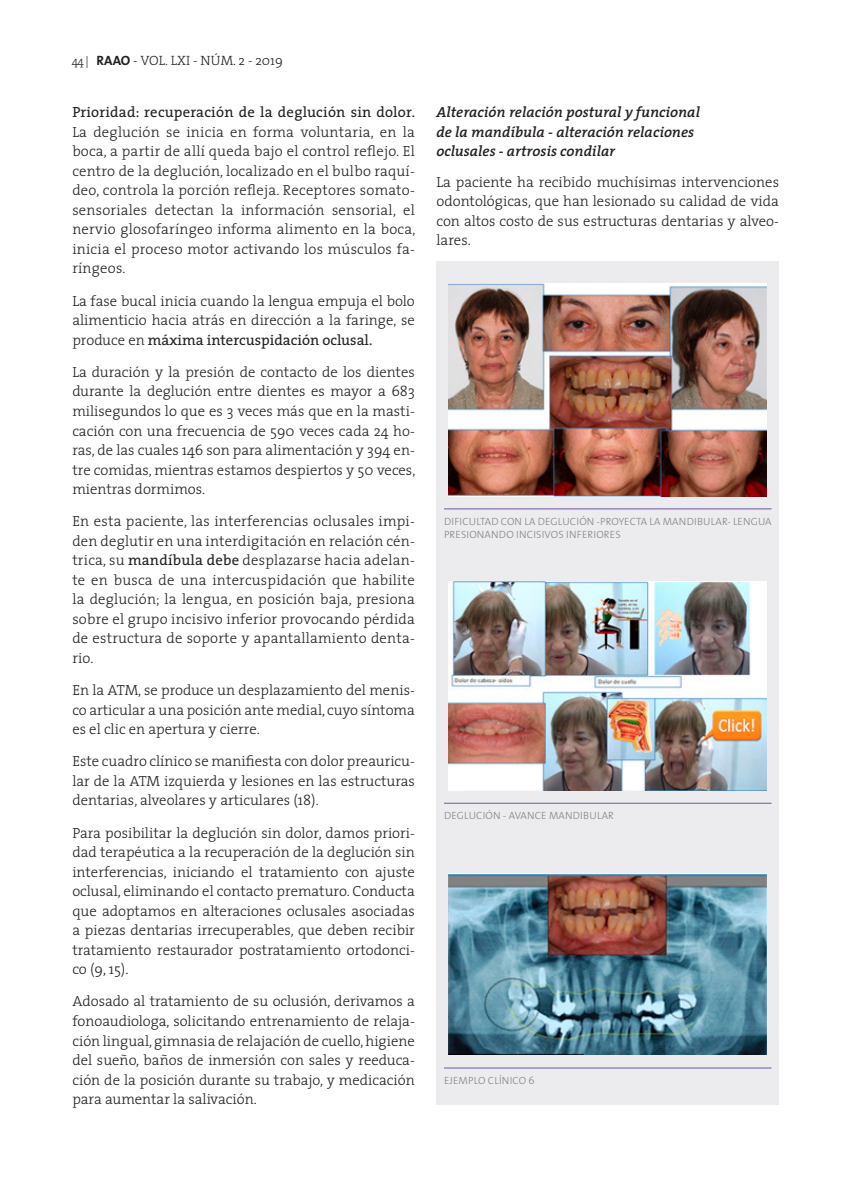
<style>
.page{position:relative;width:851px;height:1191px;background:#fff}
.page>*{position:absolute;margin:0;border:0;box-sizing:border-box;transform-origin:0 0}
.texto_justificado{font:300 14.7px/19.5px "The Serif";color:#231f20;text-align:justify}
.subtitulo_2{font:italic 600 14.7px/19.5px "The Serif";color:#231f20}
.t1{font:300 13.5px "The Serif";letter-spacing:.01em;color:#231f20}
.epigrafe_foto{font:300 10.5px/12.6px "The Sans";letter-spacing:.015em;color:#808285}
.s1{font-size:12px}
.s2{font-family:"The Sans";font-weight:700}
.s3{font-weight:400}
</style>
<div class="page">
<div style="left:436px;top:261px;width:342px;height:843px;background:#ececee"></div>
<img style="left:449px;top:284px;width:317px;height:212px">
<img style="left:449px;top:581px;width:317px;height:209px">
<img style="left:449px;top:873px;width:317px;height:182px">
<hr style="left:444px;top:508px;width:327px;height:1px;background:#6f55a3">
<hr style="left:444px;top:803px;width:327px;height:1px;background:#6f55a3">
<hr style="left:444px;top:1067px;width:327px;height:1px;background:#6f55a3">
<p class="t1" style="left:72px;top:49px;width:213px"><span class="s1">44 |</span> <span class="s2">RAAO</span> - VOL. LXI - NÚM. 2 - 2019</p>
<p class="texto_justificado" style="left:72px;top:102px;width:344px"><span class="s3">Prioridad: recuperación de la deglución sin dolor.<br></span>La deglución se inicia en forma voluntaria, en la boca, a partir de allí queda bajo el control reflejo. El centro de la deglución, localizado en el bulbo raquí&shy;deo, controla la porción refleja. Receptores somato&shy;sensoriales detectan la información sensorial, el nervio glosofaríngeo informa alimento en la boca, inicia el proceso motor activando los músculos fa&shy;ríngeos.</p>
<p class="texto_justificado" style="left:72px;top:290px;width:344px">La fase bucal inicia cuando la lengua empuja el bolo alimenticio hacia atrás en dirección a la faringe, se produce en <span class="s3">máxima intercuspidación oclusal.</span></p>
<p class="texto_justificado" style="left:72px;top:362px;width:344px">La duración y la presión de contacto de los dientes durante la deglución entre dientes es mayor a 683 milisegundos lo que es 3 veces más que en la masti&shy;cación con una frecuencia de 590 veces cada 24 ho&shy;ras, de las cuales 146 son para alimentación y 394 en&shy;tre comidas, mientras estamos despiertos y 50 veces, mientras dormimos.</p>
<p class="texto_justificado" style="left:72px;top:511px;width:344px">En esta paciente, las interferencias oclusales impi&shy;den deglutir en una interdigitación en relación cén&shy;trica, su <span class="s3">mandíbula debe</span> desplazarse hacia adelan&shy;te en busca de una intercuspidación que habilite la deglución; la lengua, en posición baja, presiona sobre el grupo incisivo inferior provocando pérdida de estructura de soporte y apantallamiento denta&shy;rio.</p>
<p class="texto_justificado" style="left:72px;top:680px;width:344px">En la ATM, se produce un desplazamiento del menis&shy;co articular a una posición ante medial, cuyo síntoma es el clic en apertura y cierre.</p>
<p class="texto_justificado" style="left:72px;top:751px;width:344px">Este cuadro clínico se manifiesta con dolor preauricu&shy;lar de la ATM izquierda y lesiones en las estructuras dentarias, alveolares y articulares (18).</p>
<p class="texto_justificado" style="left:72px;top:822px;width:344px">Para posibilitar la deglución sin dolor, damos priori&shy;dad terapéutica a la recuperación de la deglución sin interferencias, iniciando el tratamiento con ajuste oclusal, eliminando el contacto prematuro. Conducta que adoptamos en alteraciones oclusales asociadas a piezas dentarias irrecuperables, que deben recibir tratamiento restaurador postratamiento ortodonci&shy;co (9, 15).</p>
<p class="texto_justificado" style="left:72px;top:991px;width:344px">Adosado al tratamiento de su oclusión, derivamos a fonoaudiologa, solicitando entrenamiento de relaja&shy;ción lingual, gimnasia de relajación de cuello, higiene del sueño, baños de inmersión con sales y reeduca&shy;ción de la posición durante su trabajo, y medicación para aumentar la salivación.</p>
<p class="subtitulo_2" style="left:436px;top:102px;width:265px">Alteración relación postural y funcional de la mandíbula - alteración relaciones oclusales - artrosis condilar</p>
<p class="texto_justificado" style="left:436px;top:171px;width:344px">La paciente ha recibido muchísimas intervenciones odontológicas, que han lesionado su calidad de vida con altos costo de sus estructuras dentarias y alveo&shy;lares.</p>
<p class="epigrafe_foto" style="left:444px;top:515px;width:329px">DIFICULTAD CON LA DEGLUCIÓN -PROYECTA LA MANDIBULAR- LENGUA<br>PRESIONANDO INCISIVOS INFERIORES</p>
<p class="epigrafe_foto" style="left:444px;top:809px;width:171px">DEGLUCIÓN - AVANCE MANDIBULAR</p>
<p class="epigrafe_foto" style="left:444px;top:1073px;width:92px">EJEMPLO CLÍNICO 6</p>
</div>
